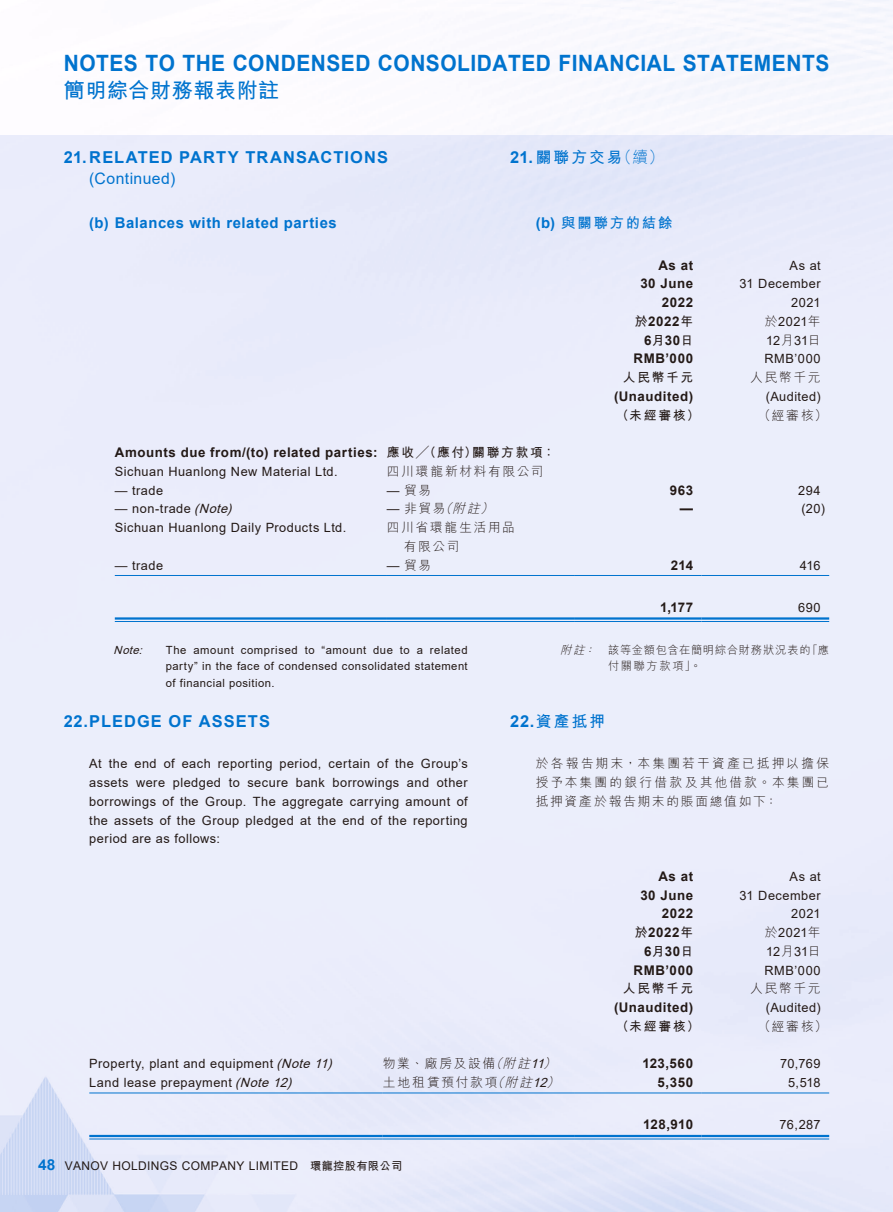
<style>
.page{position:relative;width:893px;height:1212px;background:#fff}
.page>*{position:absolute;margin:0;border:0;box-sizing:border-box;transform-origin:0 0}
.t1{font:700 22.5px "Arial";letter-spacing:.025em;color:#0073ce;scale:.93 1}
.t2{font:700 21px "M Hei HK";letter-spacing:.03em;color:#0073ce}
.t3{font:700 16.5px "Arial";letter-spacing:.065em;color:#0073ce}
.t4{font:700 15.75px "M Hei HK";letter-spacing:.13em;color:#0073ce}
.t5{font:15.75px "Arial";letter-spacing:.03em;color:#0073ce}
.t6{font:700 14.85px "Arial";letter-spacing:.04em;color:#0073ce}
.t7{font:700 14.25px "M Hei HK";letter-spacing:.135em;color:#0073ce}
.t8{font:700 13.35px/18.8px "Arial";letter-spacing:.04em;color:#231916;text-align:right}
.t9{font:12.75px/18.8px "Arial";letter-spacing:.035em;color:#231916;text-align:right}
.t10{font:300 12.75px/18.8px "M Hei HK";letter-spacing:.14em;color:#231916;text-align:justify}
.t11{font:700 12.75px "M Hei HK";letter-spacing:.145em;color:#231916}
.t12{font:300 12.75px/18.8px "M Hei HK";letter-spacing:.12em;color:#231916}
.t13{font:italic 300 12.75px "M Hei HK";color:#231916}
.t14{font:12px "Arial";letter-spacing:.03em;color:#231916}
.t15{font:11.25px/16.5px "Arial";letter-spacing:.04em;color:#231916;text-align:justify}
.t16{font:300 11.25px/16.5px "M Hei HK";letter-spacing:.07em;color:#231916}
.t17{font:italic 11.25px "Arial";color:#231916}
.s1{font-family:"Arial";font-size:16.5px}
.s2{font-weight:300}
.s3{font-family:"Arial";font-size:14.85px}
.s4{font-family:"M Hei HK";font-size:12.75px}
.s5{font-family:"M Hei HK";font-weight:300}
.s6{font-family:"Arial";font-weight:400}
.s7{font-style:italic}
.s8{font-family:"Arial";font-weight:400;font-style:normal}
.s9{font-style:normal}
.s10{font-family:"Arial";font-weight:400;font-style:italic}
.s11{font-weight:700;font-size:15px;color:#0073ce}
.s12{font-family:"M Hei HK";font-weight:700;font-size:11.25px}
</style>
<div class="page">
<div style="left:0;top:135px;width:893px;height:1077px;background:#ebeffb"></div>
<hr style="left:115px;top:575px;width:272px;height:1px;background:#0073ce">
<hr style="left:387px;top:575px;width:187px;height:1px;background:#0073ce">
<hr style="left:574px;top:575px;width:128px;height:1px;background:#0073ce">
<hr style="left:702px;top:575px;width:127px;height:1px;background:#0073ce">
<hr style="left:115px;top:617px;width:272px;height:3px;background:#0073ce">
<hr style="left:115px;top:621px;width:272px;height:1px;background:#0073ce">
<hr style="left:387px;top:617px;width:187px;height:3px;background:#0073ce">
<hr style="left:387px;top:621px;width:187px;height:1px;background:#0073ce">
<hr style="left:574px;top:617px;width:128px;height:3px;background:#0073ce">
<hr style="left:574px;top:621px;width:128px;height:1px;background:#0073ce">
<hr style="left:702px;top:617px;width:127px;height:3px;background:#0073ce">
<hr style="left:702px;top:621px;width:127px;height:1px;background:#0073ce">
<hr style="left:89px;top:1092px;width:294px;height:1px;background:#0073ce">
<hr style="left:383px;top:1092px;width:191px;height:1px;background:#0073ce">
<hr style="left:574px;top:1092px;width:128px;height:1px;background:#0073ce">
<hr style="left:702px;top:1092px;width:127px;height:1px;background:#0073ce">
<hr style="left:89px;top:1135px;width:294px;height:2px;background:#0073ce">
<hr style="left:89px;top:1138px;width:294px;height:1px;background:#0073ce">
<hr style="left:383px;top:1135px;width:191px;height:2px;background:#0073ce">
<hr style="left:383px;top:1138px;width:191px;height:1px;background:#0073ce">
<hr style="left:574px;top:1135px;width:128px;height:2px;background:#0073ce">
<hr style="left:574px;top:1138px;width:128px;height:1px;background:#0073ce">
<hr style="left:702px;top:1135px;width:127px;height:2px;background:#0073ce">
<hr style="left:702px;top:1138px;width:127px;height:1px;background:#0073ce">
<h1 class="t1" style="left:64px;top:47px;width:825px">NOTES TO THE CONDENSED CONSOLIDATED FINANCIAL STATEMENTS</h1>
<h2 class="t2" style="left:64px;top:75px;width:217px">簡明綜合財務報表附註</h2>
<p class="t3" style="left:64px;top:145px;width:326px">21. RELATED PARTY TRANSACTIONS</p>
<p class="t5" style="left:89px;top:168px;width:88px">(Continued)</p>
<p class="t6" style="left:89px;top:212px;width:249px">(b) Balances with related parties</p>
<p class="t4" style="left:510px;top:146px;width:156px"><span class="s1">21.</span> 關聯方交易<span class="s2">（續）</span></p>
<p class="t7" style="left:536px;top:212px;width:138px"><span class="s3">(b)</span> 與關聯方的結餘</p>
<p class="t8" style="left:640px;top:256px;width:54px">As at<br>30 June<br>2022</p>
<p class="t9" style="left:739px;top:256px;width:83px">As at<br>31 December<br>2021</p>
<p class="t8" style="left:635px;top:312px;width:60px"><span class="s4">於</span>2022<span class="s4">年<br></span>6<span class="s4">月</span>30<span class="s4">日</span></p>
<p class="t9" style="left:765px;top:312px;width:57px;text-align:left"><span class="s5">於</span>2021<span class="s5">年<br></span>12<span class="s5">月</span>31<span class="s5">日</span></p>
<p class="t8" style="left:634px;top:349px;width:61px">RMB’000</p>
<p class="t9" style="left:764px;top:349px;width:58px">RMB’000</p>
<p class="t11" style="left:623px;top:368px;width:72px">人民幣千元</p>
<p class="t10" style="left:750px;top:368px;width:72px">人民幣千元</p>
<p class="t8" style="left:614px;top:387px;width:81px">(Unaudited)</p>
<p class="t9" style="left:766px;top:387px;width:56px">(Audited)</p>
<p class="t11" style="left:616px;top:406px;width:85px">（未經審核）</p>
<p class="t10" style="left:758px;top:405px;width:70px">（經審核）</p>
<p class="t8" style="left:115px;top:443px;width:442px">Amounts due from/(to) related parties: <span class="s4">應收 ╱（應付）關聯方款項：</span></p>
<p class="t9" style="left:115px;top:462px;width:224px">Sichuan Huanlong New Material Ltd.</p>
<p class="t10" style="left:387px;top:462px;width:158px">四川環龍新材料有限公司</p>
<p class="t9" style="left:115px;top:481px;width:50px">— trade</p>
<p class="t10" style="left:387px;top:480px;width:45px"><span class="s6">—</span> 貿易</p>
<p class="t8" style="left:670px;top:481px;width:25px">963</p>
<p class="t9" style="left:798px;top:481px;width:24px">294</p>
<p class="t9" style="left:115px;top:499px;width:123px">— non-trade <span class="s7">(Note)</span></p>
<p class="t13" style="left:387px;top:502px;width:111px"><span class="s8">—</span> <span class="s9">非貿易</span>（附註）</p>
<p class="t8" style="left:680px;top:499px;width:15px">—</p>
<p class="t9" style="left:801px;top:499px;width:25px">(20)</p>
<p class="t9" style="left:115px;top:518px;width:233px">Sichuan Huanlong Daily Products Ltd.</p>
<p class="t12" style="left:404px;top:518px;width:113px;text-indent:-17px">四川省環龍生活用品有限公司</p>
<p class="t9" style="left:115px;top:556px;width:50px">— trade</p>
<p class="t10" style="left:387px;top:555px;width:45px"><span class="s6">—</span> 貿易</p>
<p class="t8" style="left:671px;top:556px;width:24px">214</p>
<p class="t9" style="left:800px;top:556px;width:22px">416</p>
<p class="t8" style="left:660px;top:598px;width:35px">1,177</p>
<p class="t9" style="left:798px;top:598px;width:24px">690</p>
<p class="t17" style="left:114px;top:642px;width:34px">Note:</p>
<p class="t15" style="left:166px;top:642px;width:303px">The amount comprised to “amount due to a related party” in the face of condensed consolidated statement of financial position.</p>
<p class="t3" style="left:64px;top:709px;width:208px">22. PLEDGE OF ASSETS</p>
<p class="t9" style="left:89px;top:754px;width:380px;text-align:justify">At the end of each reporting period, certain of the Group’s assets were pledged to secure bank borrowings and other borrowings of the Group. The aggregate carrying amount of the assets of the Group pledged at the end of the reporting period are as follows:</p>
<p class="t8" style="left:640px;top:867px;width:54px">As at<br>30 June<br>2022</p>
<p class="t9" style="left:739px;top:867px;width:83px">As at<br>31 December<br>2021</p>
<p class="t8" style="left:635px;top:923px;width:60px"><span class="s4">於</span>2022<span class="s4">年<br></span>6<span class="s4">月</span>30<span class="s4">日</span></p>
<p class="t9" style="left:765px;top:923px;width:57px;text-align:left"><span class="s5">於</span>2021<span class="s5">年<br></span>12<span class="s5">月</span>31<span class="s5">日</span></p>
<p class="t8" style="left:634px;top:961px;width:61px">RMB’000</p>
<p class="t9" style="left:764px;top:961px;width:58px">RMB’000</p>
<p class="t11" style="left:623px;top:979px;width:72px">人民幣千元</p>
<p class="t10" style="left:750px;top:979px;width:72px">人民幣千元</p>
<p class="t8" style="left:614px;top:998px;width:81px">(Unaudited)</p>
<p class="t9" style="left:766px;top:998px;width:56px">(Audited)</p>
<p class="t11" style="left:616px;top:1017px;width:85px">（未經審核）</p>
<p class="t10" style="left:758px;top:1017px;width:70px">（經審核）</p>
<p class="t9" style="left:89px;top:1054px;width:248px">Property, plant and equipment <span class="s7">(Note11)</span></p>
<p class="t10" style="left:383px;top:1054px;width:178px">物業、廠房及設備<span class="s7">（附註</span><span class="s10">11</span><span class="s7">）</span></p>
<p class="t8" style="left:642px;top:1054px;width:52px">123,560</p>
<p class="t9" style="left:780px;top:1054px;width:42px">70,769</p>
<p class="t9" style="left:89px;top:1073px;width:208px">Land lease prepayment <span class="s7">(Note12)</span></p>
<p class="t10" style="left:383px;top:1073px;width:181px">土地租賃預付款項<span class="s7">（附註</span><span class="s10">12</span><span class="s7">）</span></p>
<p class="t8" style="left:658px;top:1073px;width:37px">5,350</p>
<p class="t9" style="left:788px;top:1073px;width:34px">5,518</p>
<p class="t8" style="left:643px;top:1115px;width:51px">128,910</p>
<p class="t9" style="left:780px;top:1115px;width:43px">76,287</p>
<p class="t16" style="left:608px;top:641px;width:223px;text-indent:-48px"><span class="s7">附註：</span> 該等金額包含在簡明綜合財務狀況表的「應付關聯方款項」。</p>
<p class="t4" style="left:510px;top:709px;width:96px"><span class="s1">22.</span> 資產抵押</p>
<p class="t10" style="left:536px;top:754px;width:295px">於各報告期末，本集團若干資產已抵押以擔保授予本集團的銀行借款及其他借款。本集團已抵押資產於報告期末的賬面總值如下：</p>
<p class="t14" style="left:38px;top:1158px;width:366px"><span class="s11">48</span> VANOV HOLDINGS COMPANY LIMITED <span class="s12">環龍控股有限公司</span></p>
</div>
